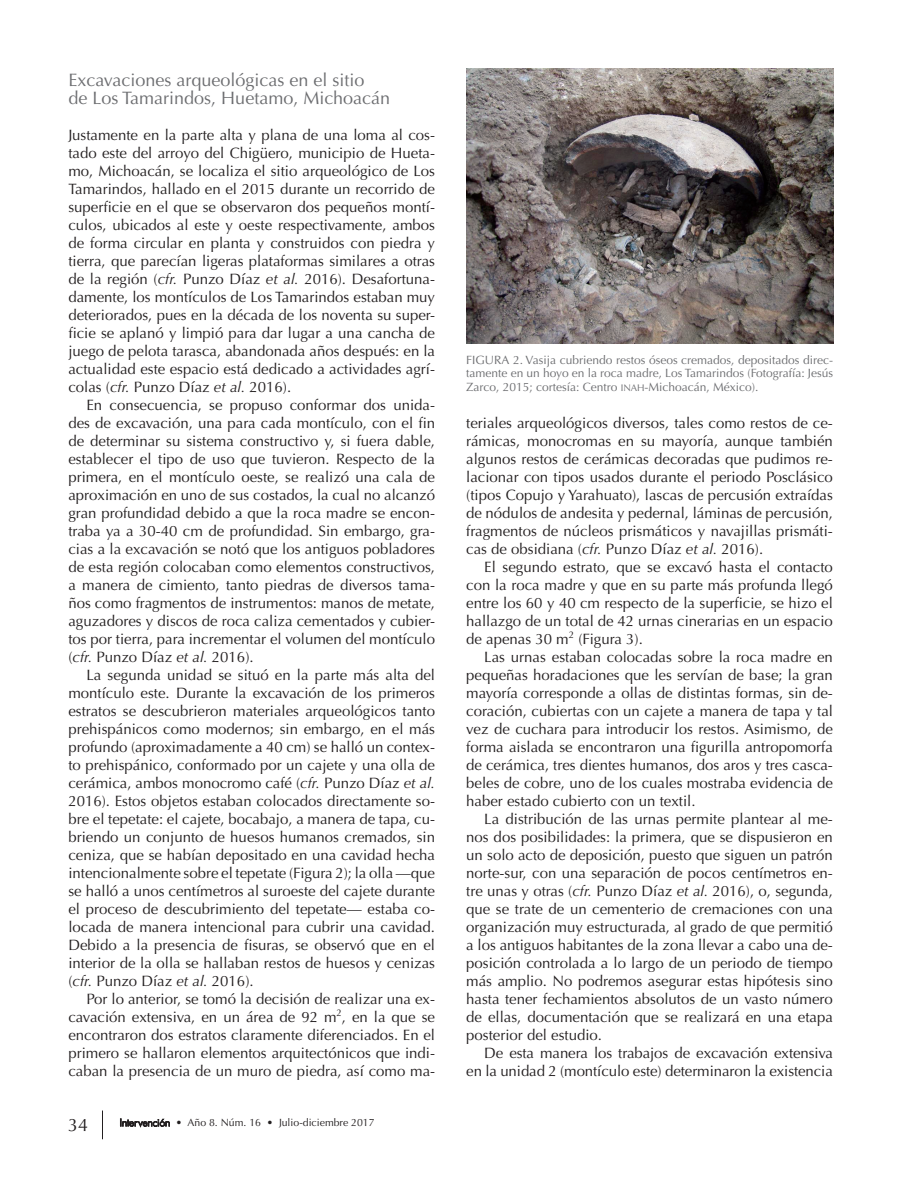
<style>
.page{position:relative;width:918px;height:1188px;background:#fff}
.page>*{position:absolute;margin:0;border:0;box-sizing:border-box;transform-origin:0 0}
.subtitulo_1{font:18px "Optima LT Std";color:#6c6d70}
.t1{font:18px "Optima LT Std";color:#231f20}
.cuerpo_de_texto{font:15px/18px "Optima LT Std";color:#231f20;text-align:justify}
.primer_parrafo{font:15px/18px "Optima LT Std";color:#231f20;text-align:justify}
.pies-fotos{font:12px/13.5px "Optima LT Std";color:#6c6d70;text-align:justify}
.t2{font:10.5px "Optima LT Std";color:#231f20}
.s1{font-style:italic}
.s2{font-family:"Futura BT";font-weight:300}
.s3{font-family:"Optima LT Std SC800";font-size:9.6px}
</style>
<div class="page">
<svg style="left:102px;top:1111px;width:1px;height:28px"></svg>
<svg style="left:120px;top:1119px;width:50px;height:8px"></svg>
<img style="left:466px;top:68px;width:367px;height:275px">
<p class="subtitulo_1" style="left:68px;top:69px;width:298px">Excavaciones arqueológicas en el sitio</p>
<p class="subtitulo_1" style="left:68px;top:87px;width:323px">de Los Tamarindos, Huetamo, Michoacán</p>
<p class="primer_parrafo" style="left:68px;top:126px;width:368px">Justamente en la parte alta y plana de una loma al cos&shy;tado este del arroyo del Chigüero, municipio de Hueta&shy;mo, Michoacán, se localiza el sitio arqueológico de Los Tamarindos, hallado en el 2015 durante un recorrido de superficie en el que se observaron dos pequeños montí&shy;culos, ubicados al este y oeste respectivamente, ambos de forma circular en planta y construidos con piedra y tierra, que parecían ligeras plataformas similares a otras de la región (<span class="s1">cfr.</span> Punzo Díaz <span class="s1">et al.</span> 2016). Desafortuna&shy;damente, los montículos de Los Tamarindos estaban muy deteriorados, pues en la década de los noventa su super&shy;ficie se aplanó y limpió para dar lugar a una cancha de juego de pelota tarasca, abandonada años después: en la actualidad este espacio está dedicado a actividades agrí&shy;colas (<span class="s1">cfr.</span> Punzo Díaz <span class="s1">et al.</span> 2016).</p>
<p class="cuerpo_de_texto" style="left:68px;top:396px;width:368px;text-indent:18px">En consecuencia, se propuso conformar dos unida&shy;des de excavación, una para cada montículo, con el fin de determinar su sistema constructivo y, si fuera dable, establecer el tipo de uso que tuvieron. Respecto de la primera, en el montículo oeste, se realizó una cala de aproximación en uno de sus costados, la cual no alcanzó gran profundidad debido a que la roca madre se encon&shy;traba ya a 30-40 cm de profundidad. Sin embargo, gra&shy;cias a la excavación se notó que los antiguos pobladores de esta región colocaban como elementos constructivos, a manera de cimiento, tanto piedras de diversos tama&shy;ños como fragmentos de instrumentos: manos de metate, aguzadores y discos de roca caliza cementados y cubier&shy;tos por tierra, para incrementar el volumen del montículo (<span class="s1">cfr.</span> Punzo Díaz <span class="s1">et al.</span> 2016).</p>
<p class="cuerpo_de_texto" style="left:68px;top:666px;width:368px;text-indent:18px">La segunda unidad se situó en la parte más alta del montículo este. Durante la excavación de los primeros estratos se descubrieron materiales arqueológicos tanto prehispánicos como modernos; sin embargo, en el más profundo (aproximadamente a 40 cm) se halló un contex&shy;to prehispánico, conformado por un cajete y una olla de cerámica, ambos monocromo café (<span class="s1">cfr.</span> Punzo Díaz <span class="s1">et al.<br></span>2016). Estos objetos estaban colocados directamente so&shy;bre el tepetate: el cajete, bocabajo, a manera de tapa, cu&shy;briendo un conjunto de huesos humanos cremados, sin ceniza, que se habían depositado en una cavidad hecha intencionalmente sobre el tepetate (Figura 2); la olla —que se halló a unos centímetros al suroeste del cajete durante el proceso de descubrimiento del tepetate— estaba co&shy;locada de manera intencional para cubrir una cavidad.<br>Debido a la presencia de fisuras, se observó que en el interior de la olla se hallaban restos de huesos y cenizas (<span class="s1">cfr.</span> Punzo Díaz <span class="s1">et al.</span> 2016).</p>
<p class="cuerpo_de_texto" style="left:68px;top:990px;width:368px;text-indent:18px">Por lo anterior, se tomó la decisión de realizar una ex&shy;cavación extensiva, en un área de 92 m<sup>2</sup>, en la que se encontraron dos estratos claramente diferenciados. En el primero se hallaron elementos arquitectónicos que indi&shy;caban la presencia de un muro de piedra, así como ma-</p>
<p class="t1" style="left:68px;top:1114px;width:22px">34</p>
<p class="t2" style="left:120px;top:1117px;width:257px"><span class="s2">Intervención</span> • Año 8. Núm. 16 • Julio-diciembre 2017</p>
<p class="pies-fotos" style="left:466px;top:353px;width:368px">FIGURA 2. Vasija cubriendo restos óseos cremados, depositados direc&shy;tamente en un hoyo en la roca madre, Los Tamarindos (Fotografía: Jesús Zarco, 2015; cortesía: Centro <span class="s3">inah</span>-Michoacán, México).</p>
<p class="cuerpo_de_texto" style="left:466px;top:414px;width:368px">teriales arqueológicos diversos, tales como restos de ce&shy;rámicas, monocromas en su mayoría, aunque también algunos restos de cerámicas decoradas que pudimos re&shy;lacionar con tipos usados durante el periodo Posclásico (tipos Copujo y Yarahuato), lascas de percusión extraídas de nódulos de andesita y pedernal, láminas de percusión, fragmentos de núcleos prismáticos y navajillas prismáti&shy;cas de obsidiana (<span class="s1">cfr.</span> Punzo Díaz <span class="s1">et al.</span> 2016).</p>
<p class="cuerpo_de_texto" style="left:466px;top:558px;width:368px;text-indent:18px">El segundo estrato, que se excavó hasta el contacto con la roca madre y que en su parte más profunda llegó entre los 60 y 40 cm respecto de la superficie, se hizo el hallazgo de un total de 42 urnas cinerarias en un espacio de apenas 30 m<sup>2</sup> (Figura 3).</p>
<p class="cuerpo_de_texto" style="left:466px;top:648px;width:368px;text-indent:18px">Las urnas estaban colocadas sobre la roca madre en pequeñas horadaciones que les servían de base; la gran mayoría corresponde a ollas de distintas formas, sin de&shy;coración, cubiertas con un cajete a manera de tapa y tal vez de cuchara para introducir los restos. Asimismo, de forma aislada se encontraron una figurilla antropomorfa de cerámica, tres dientes humanos, dos aros y tres casca&shy;beles de cobre, uno de los cuales mostraba evidencia de haber estado cubierto con un textil.</p>
<p class="cuerpo_de_texto" style="left:466px;top:810px;width:368px;text-indent:18px">La distribución de las urnas permite plantear al me&shy;nos dos posibilidades: la primera, que se dispusieron en un solo acto de deposición, puesto que siguen un patrón norte-sur, con una separación de pocos centímetros en&shy;tre unas y otras (<span class="s1">cfr.</span> Punzo Díaz <span class="s1">et al.</span> 2016), o, segunda, que se trate de un cementerio de cremaciones con una organización muy estructurada, al grado de que permitió a los antiguos habitantes de la zona llevar a cabo una de&shy;posición controlada a lo largo de un periodo de tiempo más amplio. No podremos asegurar estas hipótesis sino hasta tener fechamientos absolutos de un vasto número de ellas, documentación que se realizará en una etapa posterior del estudio.</p>
<p class="cuerpo_de_texto" style="left:466px;top:1044px;width:368px;text-align:right">De esta manera los trabajos de excavación extensiva en la unidad 2 (montículo este) determinaron la existencia</p>
</div>
